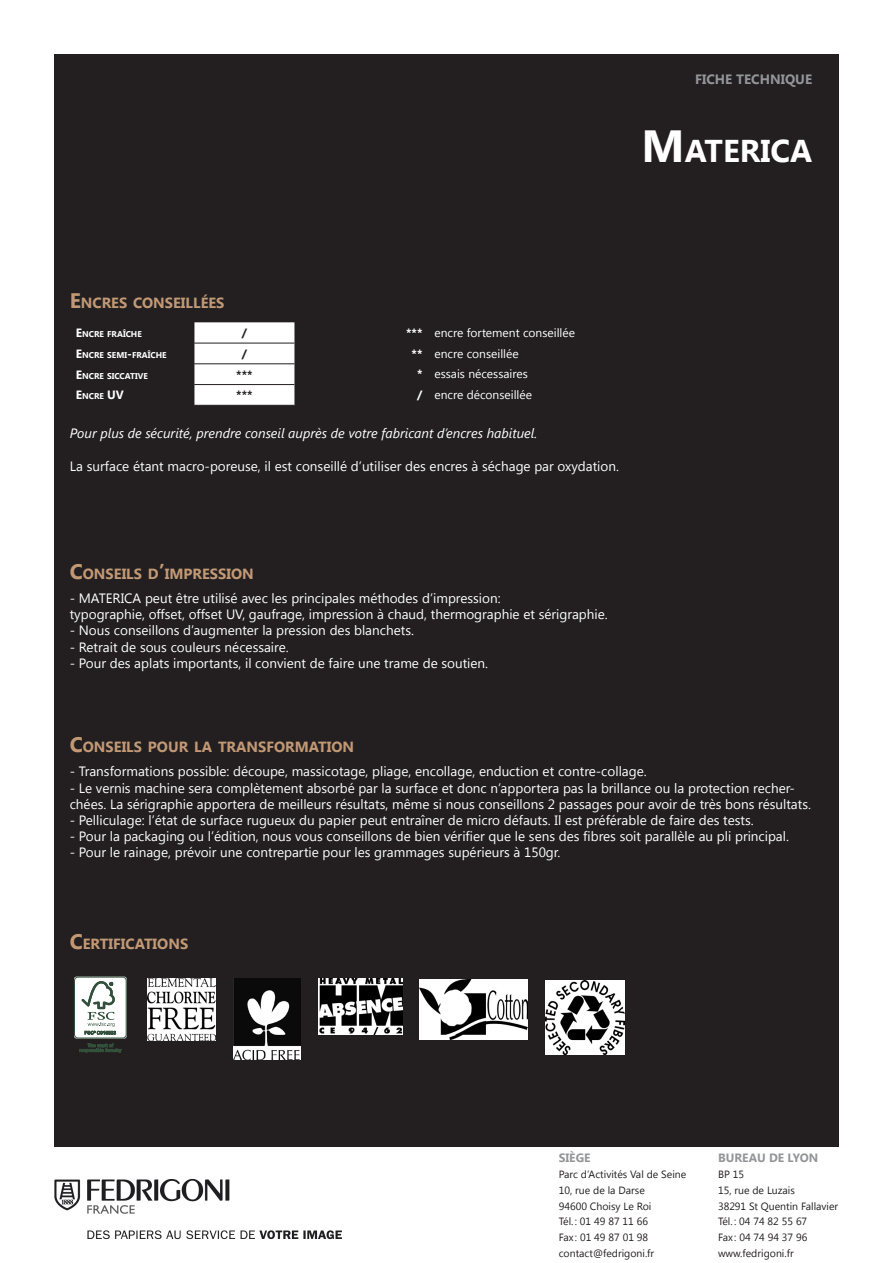
<style>
.page{position:relative;width:893px;height:1263px;background:#fff}
.page>*{position:absolute;margin:0;border:0;box-sizing:border-box;transform-origin:0 0}
.t1{font:700 31.5px "Segoe UI";color:#fff}
.t2{font:700 14.7px "Segoe UI";color:#c29975}
.t3{font:13.5px/16.2px "Segoe UI";color:#fff}
.t4{font:italic 13.5px "Segoe UI";color:#fff}
.t5{font:700 13.5px "Segoe UI";color:#939598}
.t6{font:12px "Segoe UI";color:#fff}
.t7{font:700 12px "Segoe UI";color:#939598}
.t8{font:700 12px "Segoe UI";color:#231f20}
.t9{font:10.5px/15.8px "Segoe UI";color:#231f20}
.t10{font:700 8.4px "Segoe UI";color:#fff}
.s1{font-size:45px}
.s2{font-size:21px}
.s3{font-size:12px}
.s4{font-weight:700}
</style>
<div class="page">
<div style="left:54px;top:54px;width:785px;height:1092px;background:#231f20"></div>
<img style="left:54px;top:1178px;width:288px;height:62px">
<svg style="left:194px;top:322px;width:100px;height:83px;background:#f8f8f8"></svg>
<hr style="left:194px;top:343px;width:100px;height:1px;background:#231f20">
<hr style="left:194px;top:364px;width:100px;height:1px;background:#231f20">
<hr style="left:194px;top:384px;width:100px;height:1px;background:#231f20">
<img style="left:148px;top:978px;width:68px;height:63px">
<img style="left:233px;top:978px;width:68px;height:81px">
<div style="left:74px;top:976px;width:53px;height:62px;background:#fff;border-radius:3px"></div>
<div style="left:74px;top:977px;width:52px;height:61px;border:1px solid #32503c;border-radius:3px"></div>
<svg style="left:81px;top:981px;width:35px;height:53px"></svg>
<svg style="left:79px;top:1043px;width:43px;height:10px"></svg>
<img style="left:318px;top:978px;width:84px;height:56px">
<img style="left:420px;top:979px;width:108px;height:61px">
<img style="left:545px;top:980px;width:79px;height:74px">
<p class="t5" style="left:695px;top:70px;width:118px">FICHE TECHNIQUE</p>
<h1 class="t1" style="left:642px;top:128px;width:172px"><span class="s1">M</span>ATERICA</h1>
<p class="t2" style="left:70px;top:292px;width:156px"><span class="s2">E</span>NCRES CONSEILLÉES</p>
<p class="t10" style="left:76px;top:328px;width:68px"><span class="s3">E</span>NCRE FRAÎCHE</p>
<p class="t8" style="left:242px;top:324px;width:7px">/</p>
<p class="t10" style="left:76px;top:349px;width:92px"><span class="s3">E</span>NCRE SEMI<span class="s3">-</span>FRAÎCHE</p>
<p class="t8" style="left:242px;top:345px;width:7px">/</p>
<p class="t10" style="left:76px;top:370px;width:74px"><span class="s3">E</span> NCRE SICCATIVE</p>
<p class="t8" style="left:236px;top:366px;width:18px">***</p>
<p class="t10" style="left:76px;top:390px;width:41px"><span class="s3">E</span>NCRE <span class="s3">UV</span></p>
<p class="t8" style="left:236px;top:386px;width:18px">***</p>
<p class="t6" style="left:406px;top:324px;width:170px"><span class="s4">***</span> encre fortement conseillée</p>
<p class="t6" style="left:412px;top:345px;width:109px"><span class="s4">**</span> encre conseillée</p>
<p class="t6" style="left:417px;top:366px;width:112px"><span class="s4">*</span> essais nécessaires</p>
<p class="t6" style="left:417px;top:386px;width:116px"><span class="s4">/</span> encre déconseillée</p>
<p class="t4" style="left:70px;top:424px;width:469px">Pour plus de sécurité, prendre conseil auprès de votre fabricant d’encres habituel.</p>
<p class="t3" style="left:70px;top:457px;width:551px">La surface étant macro-poreuse, il est conseillé d’utiliser des encres à séchage par oxydation.</p>
<p class="t2" style="left:70px;top:563px;width:186px"><span class="s2">C</span>ONSEILS D<span class="s2">’</span>IM PRESSION</p>
<p class="t3" style="left:70px;top:589px;width:540px">- MATERICA peut être utilisé avec les principales méthodes d’impression:<br>typographie, offset, offset UV, gaufrage, impression à chaud, thermographie et sérigraphie.</p>
<p class="t3" style="left:70px;top:622px;width:346px">- Nous conseillons d’augmenter la pression des blanchets.</p>
<p class="t3" style="left:70px;top:638px;width:221px">- Retrait de sous couleurs nécessaire.</p>
<p class="t3" style="left:70px;top:654px;width:420px">- Pour des aplats importants, il convient de faire une trame de soutien.</p>
<p class="t2" style="left:70px;top:736px;width:286px"><span class="s2">C</span>ONSEILS POUR LA TRANSFORMATION</p>
<p class="t3" style="left:70px;top:763px;width:579px">- Transformations possible: découpe, massicotage, pliage, encollage, enduction et contre-collage.</p>
<p class="t3" style="left:70px;top:779px;width:743px">- Le vernis machine sera complètement absorbé par la surface et donc n’apportera pas la brillance ou la protection recher&shy;chées. La sérigraphie apportera de meilleurs résultats, même si nous conseillons 2 passages pour avoir de très bons résultats.</p>
<p class="t3" style="left:70px;top:811px;width:685px">- Pelliculage: l’état de surface rugueux du papier peut entraîner de micro défauts. Il est préférable de faire des tests.</p>
<p class="t3" style="left:70px;top:828px;width:721px">- Pour la packaging ou l’édition, nous vous conseillons de bien vérifier que le sens des fibres soit parallèle au pli principal.</p>
<p class="t3" style="left:70px;top:844px;width:492px">- Pour le rainage, prévoir une contrepartie pour les grammages supérieurs à 150gr.</p>
<p class="t2" style="left:70px;top:933px;width:120px"><span class="s2">C</span>ERTIFICATIONS</p>
<p class="t7" style="left:559px;top:1149px;width:33px">SIÈGE</p>
<p class="t9" style="left:559px;top:1166px;width:129px">Parc d’Activités Val de Seine<br>10, rue de la Darse<br>94600 Choisy Le Roi<br>Tél. : 01 49 87 11 66<br>Fax : 01 49 87 01 98 contact@fedrigoni.fr</p>
<p class="t7" style="left:718px;top:1149px;width:102px">BUREAU DE LYON</p>
<p class="t9" style="left:718px;top:1166px;width:122px">BP 15<br>15, rue de Luzais<br>38291 St Quentin Fallavier<br>Tél. : 04 74 82 55 67<br>Fax : 04 74 94 37 96 www.fedrigoni.fr</p>
</div>
